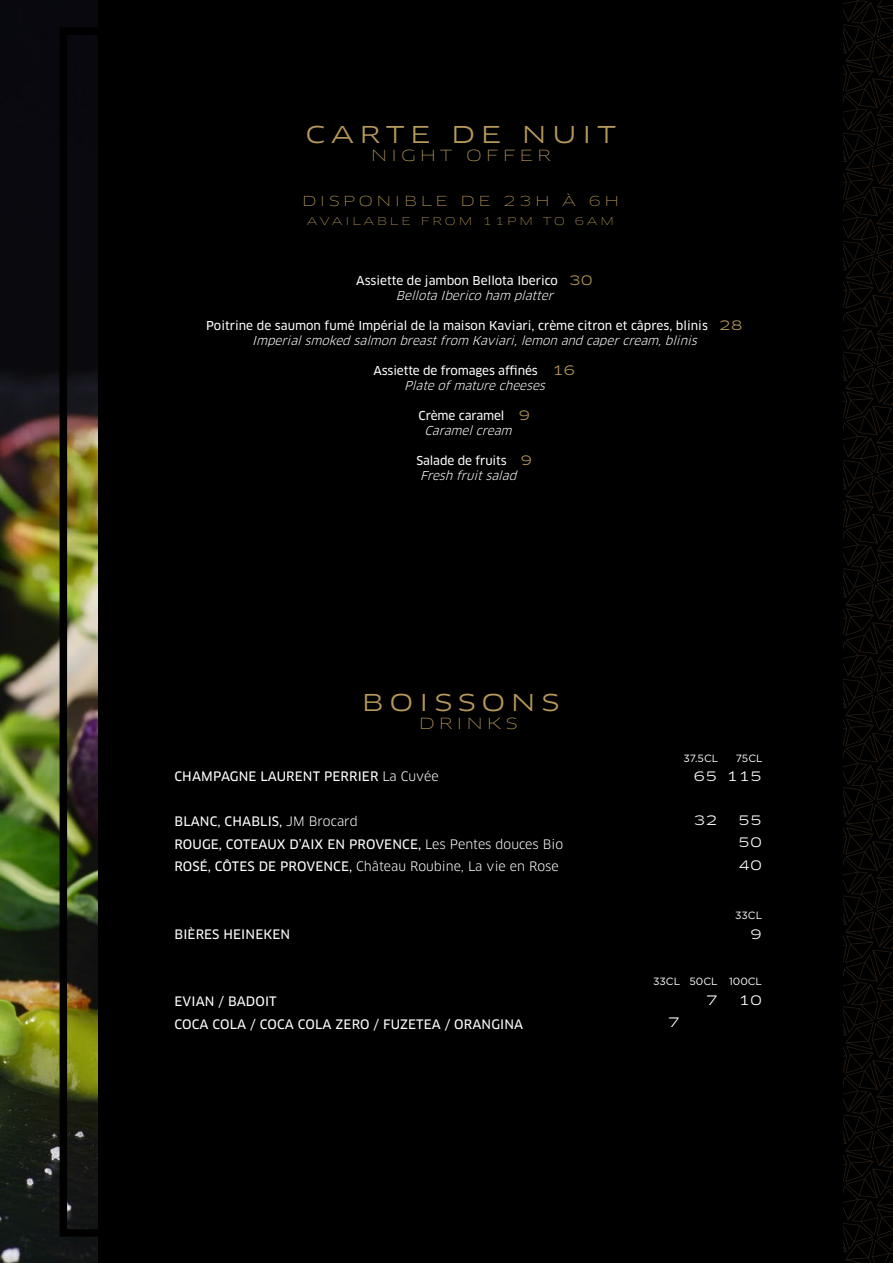
<style>
.page{position:relative;width:893px;height:1263px;background:#000}
.page>*{position:absolute;margin:0;border:0;box-sizing:border-box;transform-origin:0 0}
.t1{font:22.65px "Clan OT Extd";letter-spacing:.22em;color:#b6985a}
.t2{font:100 15px "Clan OT Extd";letter-spacing:.22em;color:#b5985a}
.t3{font:100 13.5px "Clan OT Extd";letter-spacing:.22em;color:#b5985a}
.t4{font:12.75px/22.5px "Clan OT News";letter-spacing:.01em;color:#fff}
.t5{font:12.75px "Clan OT";color:#fff}
.t6{font:12.75px/22.5px "Clan OT Extd";color:#fff;text-align:justify}
.t7{font:12px "Clan OT News";color:#fff}
.t8{font:italic 12px "Clan OT";color:#fff}
.t9{font:10.5px "Gotham";color:#fff}
.t10{font:100 10.5px "Clan OT Extd";letter-spacing:.22em;color:#b5985a}
.s1{font-family:"Clan OT Extd";font-size:12.75px;color:#b5985a}
.s2{font-family:"Clan OT"}
.s3{font-family:"Clan OT News"}
</style>
<div class="page">
<img style="left:0;top:0;width:98px;height:1263px">
<div style="left:60px;top:27px;width:49px;height:1210px;border:8px solid #000"></div>
<svg style="left:843px;top:0;width:50px;height:1263px"></svg>
<h1 class="t1" style="left:305px;top:120px;width:312px">CARTE DE NUIT</h1>
<p class="t2" style="left:370px;top:146px;width:182px">NIGHT OFFER</p>
<p class="t3" style="left:302px;top:192px;width:319px">DISPONIBLE DE 23H À 6H</p>
<p class="t10" style="left:307px;top:215px;width:309px">AVAILABLE FROM 11PM TO 6AM</p>
<p class="t7" style="left:356px;top:273px;width:238px">Assiette de jambon Bellota Iberico <span class="s1">30</span></p>
<p class="t8" style="left:396px;top:288px;width:162px">BellotaIberico ham platter</p>
<p class="t7" style="left:206px;top:318px;width:538px">Poitrine de saumon fumé Impérial de la maison Kaviari, crème citron et câpres, blinis <span class="s1">28</span></p>
<p class="t8" style="left:252px;top:333px;width:450px">Imperialsmoked salmon breastfrom Kaviari,lemon and capercream,blinis</p>
<p class="t7" style="left:373px;top:363px;width:204px">Assiette de fromages affinés <span class="s1">16</span></p>
<p class="t8" style="left:404px;top:378px;width:146px">Plateofmaturecheeses</p>
<p class="t7" style="left:419px;top:408px;width:113px">Crème caramel <span class="s1">9</span></p>
<p class="t8" style="left:425px;top:423px;width:92px">Caramelcream</p>
<p class="t7" style="left:416px;top:453px;width:118px">Salade de fruits <span class="s1">9</span></p>
<p class="t8" style="left:420px;top:468px;width:101px">Fresh fruitsalad</p>
<h1 class="t1" style="left:362px;top:689px;width:200px">BOISSONS</h1>
<p class="t2" style="left:419px;top:714px;width:101px">DRINKS</p>
<p class="t9" style="left:684px;top:751px;width:36px">37.5CL</p>
<p class="t9" style="left:736px;top:751px;width:28px">75CL</p>
<p class="t4" style="left:174px;top:765px;width:266px">CHAMPAGNE LAURENT PERRIER <span class="s2">La Cuvée</span></p>
<p class="t4" style="left:174px;top:810px;width:390px">BLANC, CHABLIS, <span class="s2">JM Brocard<br></span>ROUGE, COTEAUX D’AIX EN PROVENCE, <span class="s2">Les Pentes douces Bio</span></p>
<p class="t5" style="left:174px;top:859px;width:386px"><span class="s3">ROSÉ, CÔTES DE PROVENCE,</span> Château Roubine, La vie en Rose</p>
<p class="t6" style="left:693px;top:765px;width:25px">65</p>
<p class="t6" style="left:693px;top:809px;width:25px">32</p>
<p class="t6" style="left:726px;top:765px;width:37px">115</p>
<p class="t6" style="left:738px;top:809px;width:25px">55<br>50<br>40</p>
<p class="t9" style="left:735px;top:909px;width:29px">33CL</p>
<p class="t4" style="left:174px;top:923px;width:117px">BIÈRES HEINEKEN</p>
<p class="t6" style="left:750px;top:923px;width:13px">9</p>
<p class="t4" style="left:174px;top:990px;width:350px">EVIAN / BADOIT<br>COCA COLA / COCA COLA ZERO / FUZETEA / ORANGINA</p>
<p class="t9" style="left:653px;top:974px;width:111px">33CL 50CL 100CL</p>
<p class="t6" style="left:738px;top:989px;width:25px">10</p>
<p class="t6" style="left:668px;top:1011px;width:13px">7</p>
<p class="t6" style="left:706px;top:989px;width:13px">7</p>
</div>
